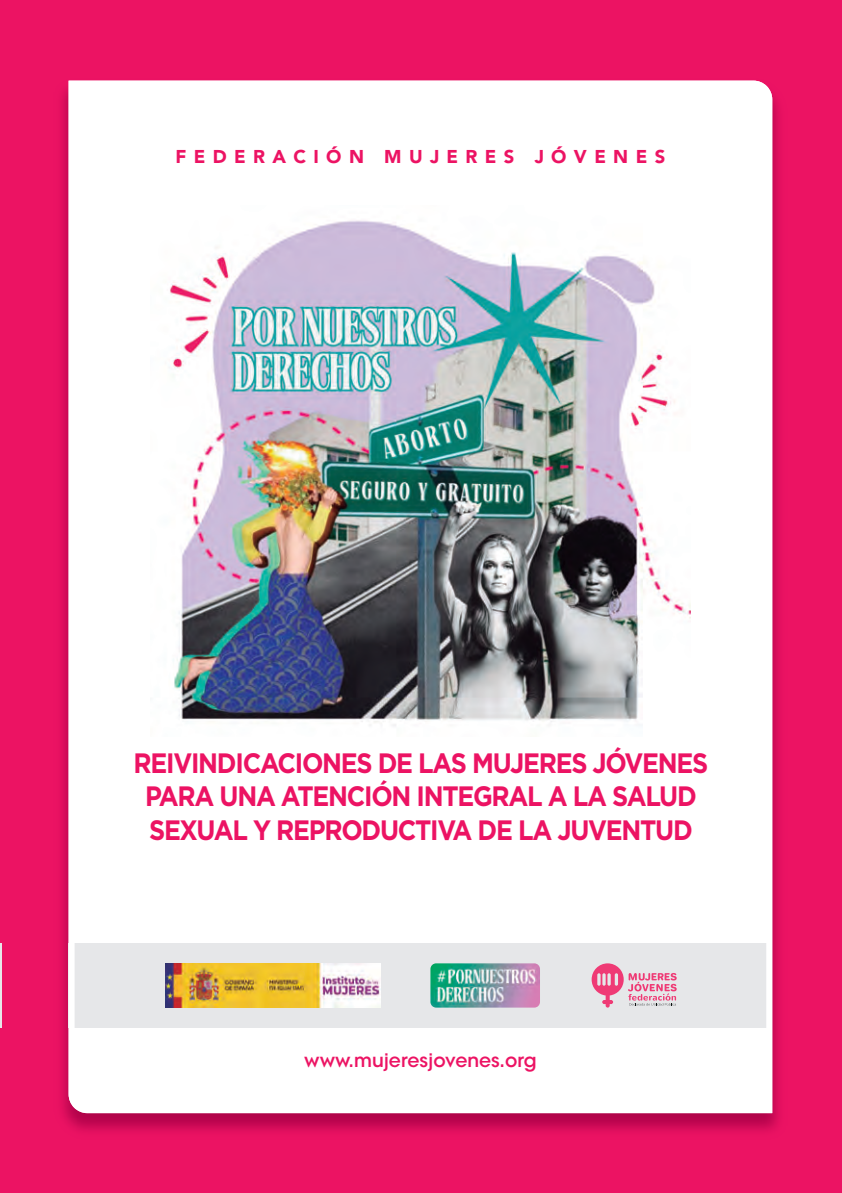
<style>
.page{position:relative;width:842px;height:1193px;background:#fff}
.page>*{position:absolute;margin:0;border:0;box-sizing:border-box;transform-origin:0 0}
.t1{font:700 28px/33.6px "Gotham C1 Head";letter-spacing:-.05em;color:#ec1363;text-align:center;scale:.9 1}
.t2{font:700 18.6px "Vogue Avant Garde";color:#ec1363}
.t3{font:900 18.4px "Avenir";letter-spacing:.4em;color:#ec1363}
</style>
<div class="page">
<div style="left:2px;top:0;width:839px;height:1192px;background:#ec1363"></div>
<div style="left:0;top:0;width:5px;height:1192px;background:#ec1363"></div>
<img style="left:62px;top:80px;width:717px;height:1051px">
<hr style="left:0;top:943px;width:1px;height:84px;background:#e6e7e9">
<img style="left:69px;top:81px;width:702px;height:1031px">
<p class="t3" style="left:175px;top:140px;width:491px">FEDERACIÓN MUJERES JÓVENES</p>
<p class="t1" style="left:133px;top:748px;width:639px">REIVINDICACIONES DE LAS MUJERES JÓVENES<br>PARA UNA ATENCIÓN INTEGRAL A LA SALUD<br>SEXUAL Y REPRODUCTIVA DE LA JUVENTUD</p>
<p class="t2" style="left:304px;top:1052px;width:234px">www.mujeresjovenes.org</p>
</div>
